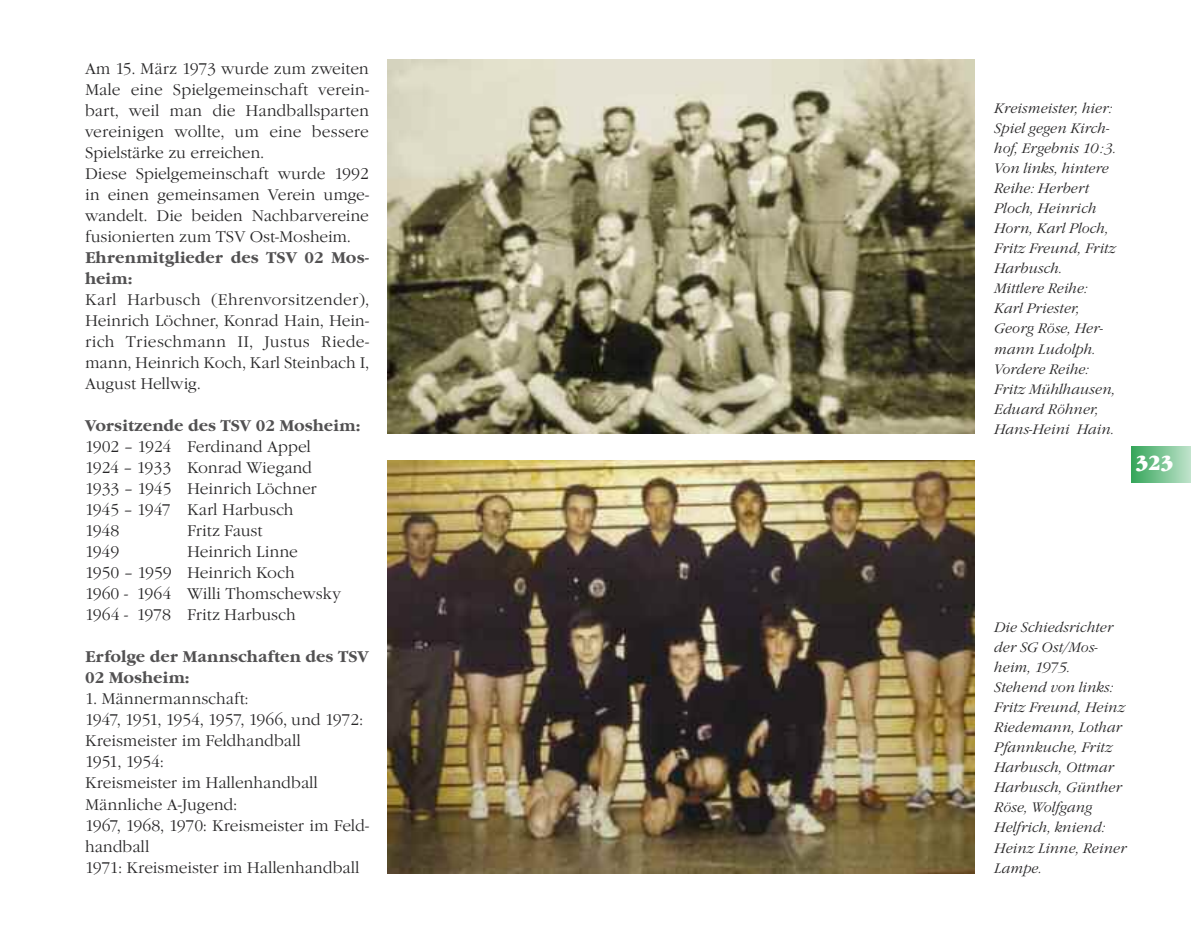
<style>
.page{position:relative;width:1191px;height:936px;background:#fff}
.page>*{position:absolute;margin:0;border:0;box-sizing:border-box;transform-origin:0 0}
.t1{font:21px "Garamond Nova Ultra";color:#fff;scale:.85 1}
.t2{font:300 16.05px/21px "Garamond Nova";letter-spacing:-.005em;color:#272627}
.t3{font:700 16.05px/21px "Garamond Nova";color:#525152}
.t4{font:italic 300 14.25px/20.1px "Garamond Nova";color:#272627}
</style>
<div class="page">
<div style="left:1131px;top:446px;width:60px;height:36px;background:linear-gradient(to right,#34a559,#bee2ca)"></div>
<img style="left:388px;top:460px;width:586px;height:413px">
<img style="left:388px;top:60px;width:587px;height:374px">
<p class="t2" style="left:85px;top:58px;width:285px">Am 15. März 1973 wurde zum zweiten Male eine Spielgemeinschaft verein&shy;bart, weil man die Handballsparten vereinigen wollte, um eine bessere Spielstärke zu erreichen.<br>Diese Spielgemeinschaft wurde 1992 in einen gemeinsamen Verein umge&shy;wandelt. Die beiden Nachbarvereine fusionierten zum TSV Ost-Mosheim.</p>
<p class="t3" style="left:85px;top:247px;width:285px">Ehrenmitglieder des TSV 02 Mos&shy;heim:</p>
<p class="t2" style="left:85px;top:289px;width:285px;text-align:justify">Karl Harbusch (Ehrenvorsitzender), Heinrich Löchner, Konrad Hain, Hein&shy;rich Trieschmann II, Justus Riede&shy;mann, Heinrich Koch, Karl Steinbach I, August Hellwig.</p>
<p class="t3" style="left:85px;top:415px;width:277px">Vorsitzende des TSV 02 Mosheim:</p>
<p class="t2" style="left:85px;top:436px;width:233px">1902 – 1924 Ferdinand Appel<br>1924 – 1933 Konrad Wiegand<br>1933 – 1945 Heinrich Löchner<br>1945 – 1947 Karl Harbusch<br>1948</p>
<p class="t2" style="left:187px;top:520px;width:77px">Fritz Faust</p>
<p class="t2" style="left:85px;top:541px;width:36px">1949</p>
<p class="t2" style="left:85px;top:541px;width:257px;text-indent:102px">Heinrich Linne<br>1950 – 1959 Heinrich Koch<br>1960 - 1964 Willi Thomschewsky<br>1964 - 1978 Fritz Harbusch</p>
<p class="t3" style="left:85px;top:646px;width:285px">Erfolge der Mannschaften des TSV<br>02 Mosheim:</p>
<p class="t2" style="left:85px;top:688px;width:285px">1. Männermannschaft:<br>1947, 1951, 1954, 1957, 1966, und 1972:<br>Kreismeister im Feldhandball<br>1951, 1954:<br>Kreismeister im Hallenhandball<br>Männliche A-Jugend:<br>1967, 1968, 1970: Kreismeister im Feld&shy;handball<br>1971: Kreismeister im Hallenhandball</p>
<p class="t4" style="left:994px;top:98px;width:124px">Kreismeister, hier:<br>Spiel gegen Kirch&shy;hof, Ergebnis 10:3.<br>Von links, hintere<br>Reihe: Herbert<br>Ploch, Heinrich<br>Horn, Karl Ploch,<br>Fritz Freund, Fritz<br>Harbusch.<br>Mittlere Reihe:<br>Karl Priester,<br>Georg Röse, Her&shy;mann Ludolph.<br>Vordere Reihe:<br>Fritz Mühlhausen,<br>Eduard Röhner,<br>Hans-Heini Hain.</p>
<h1 class="t1" style="left:1135px;top:451px;width:46px">323</h1>
<p class="t4" style="left:994px;top:617px;width:134px">Die Schiedsrichter der SG Ost/Mos&shy;heim, 1975.<br>Stehend von links:<br>Fritz Freund, Heinz<br>Riedemann, Lothar<br>Pfannkuche, Fritz<br>Harbusch, Ottmar<br>Harbusch, Günther<br>Röse, Wolfgang<br>Helfrich, kniend:<br>Heinz Linne, Reiner<br>Lampe.</p>
</div>
